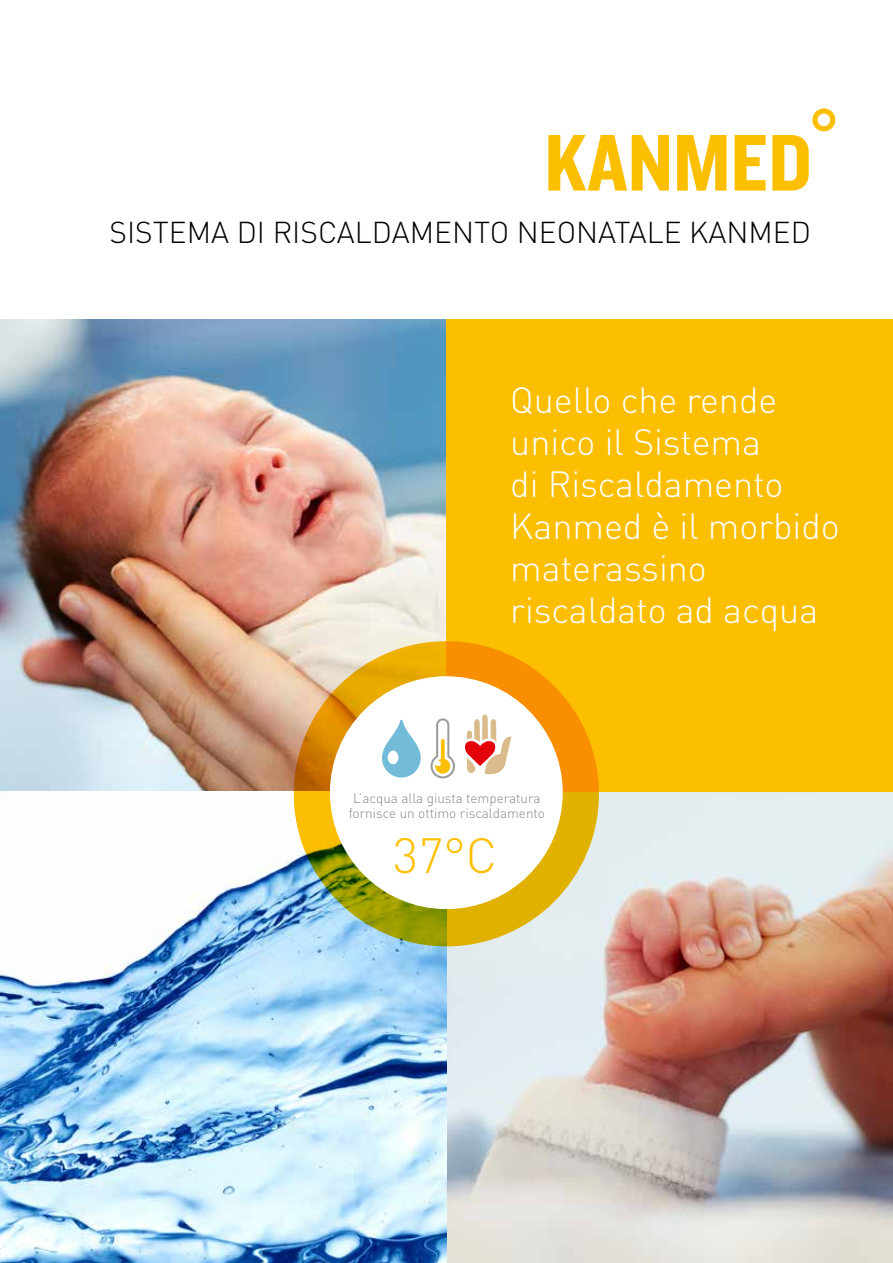
<style>
.page{position:relative;width:893px;height:1263px;background:#fff}
.page>*{position:absolute;margin:0;border:0;box-sizing:border-box;transform-origin:0 0}
.t1{font:300 48.9px "DIN";color:#fcbf00}
.t2{font:300 36px/42px "DIN";color:#fff}
.t3{font:300 29.85px "DIN";color:#000}
.t4{font:300 13.5px/15px "DIN";color:#868786;text-align:center}
</style>
<div class="page">
<img style="left:446px;top:791px;width:447px;height:472px">
<img style="left:0;top:319px;width:446px;height:472px">
<svg style="left:0;top:791px;width:446px;height:472px"></svg>
<div style="left:446px;top:318px;width:447px;height:473px;background:#fcbf00"></div>
<svg style="left:677px;top:135px;width:49px;height:56px"></svg>
<svg style="left:735px;top:135px;width:31px;height:56px"></svg>
<svg style="left:548px;top:135px;width:121px;height:56px"></svg>
<svg style="left:772px;top:108px;width:63px;height:83px"></svg>
<svg style="left:294px;top:641px;width:305px;height:305px;background:#d79e04"></svg>
<div style="left:331px;top:677px;width:231px;height:231px;background:#fff;border-radius:50%"></div>
<svg style="left:430px;top:714px;width:81px;height:65px"></svg>
<svg style="left:382px;top:720px;width:39px;height:57px"></svg>
<div style="left:388px;top:751px;width:10px;height:13px;background:#fff;border-radius:50%"></div>
<div style="left:0;top:296px;width:893px;height:23px;background:#fff"></div>
<p class="t3" style="left:109px;top:214px;width:703px">SISTEMA DI RISCALDAMENTO NEONATALE KANMED</p>
<p class="t2" style="left:510px;top:378px;width:331px">Quello che rende unico il Sistema<br>di Riscaldamento<br>Kanmed è il morbido materassino riscaldato ad acqua</p>
<p class="t4" style="left:349px;top:790px;width:198px">L’acqua alla giusta temperatura fornisce un ottimo riscaldamento</p>
<h1 class="t1" style="left:393px;top:825px;width:106px">37°C</h1>
</div>
